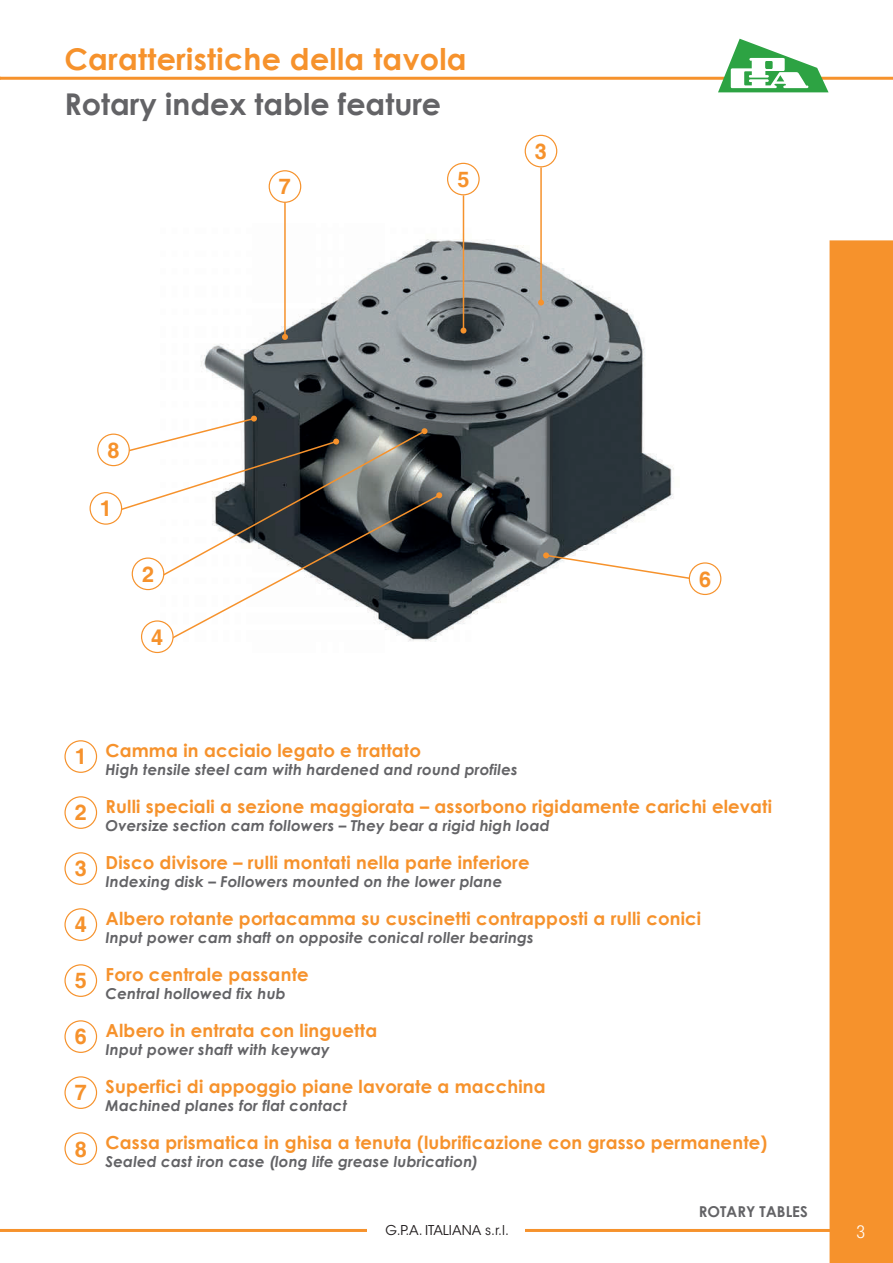
<style>
.page{position:relative;width:893px;height:1263px;background:#fff}
.page>*{position:absolute;margin:0;border:0;box-sizing:border-box;transform-origin:0 0}
.t1{font:30px/45px "Avant Garde Demi";letter-spacing:.01em;color:#f6922c}
.t2{font:700 21.6px "Helvetica";color:#f6922c}
.t3{font:18px "Avant Garde Demi";letter-spacing:.01em;color:#f6922c}
.t4{font:300 condensed 18px "Helvetica Neue LT Std";color:#fff}
.t5{font:italic 15px "Avant Garde Demi";letter-spacing:.01em;color:#636366}
.t6{font:15px "Avant Garde Demi";color:#636366}
.t7{font:13.5px "ITC Avant Garde Std";color:#231f20}
.s1{color:#636366}
</style>
<div class="page">
<hr style="left:0;top:1229px;width:893px;height:3px;background:#f6922c">
<svg style="left:829px;top:240px;width:64px;height:1023px;background:#f7a149"></svg>
<hr style="left:0;top:77px;width:893px;height:3px;background:#f6922c">
<img style="left:162px;top:223px;width:560px;height:430px">
<svg style="left:543px;top:552px;width:149px;height:28px"></svg>
<hr style="left:284px;top:202px;width:2px;height:135px;background:#f6922c">
<svg style="left:282px;top:334px;width:6px;height:6px"></svg>
<svg style="left:120px;top:416px;width:322px;height:227px"></svg>
<hr style="left:463px;top:195px;width:1px;height:136px;background:#f6922c">
<svg style="left:460px;top:328px;width:6px;height:6px"></svg>
<hr style="left:540px;top:167px;width:2px;height:136px;background:#f6922c">
<svg style="left:538px;top:300px;width:6px;height:6px"></svg>
<div style="left:90px;top:492px;width:32px;height:33px;border:1px solid #f6922c;border-radius:50%"></div>
<div style="left:98px;top:434px;width:31px;height:32px;background:#fff;border-radius:50%"></div>
<div style="left:97px;top:434px;width:33px;height:32px;border:1px solid #f6922c;border-radius:50%"></div>
<div style="left:132px;top:558px;width:32px;height:31px;background:#fff;border-radius:50%"></div>
<div style="left:132px;top:557px;width:32px;height:33px;border:1px solid #f6922c;border-radius:50%"></div>
<div style="left:142px;top:621px;width:31px;height:31px;background:#fff;border-radius:50%"></div>
<div style="left:141px;top:620px;width:33px;height:33px;border:1px solid #f6922c;border-radius:50%"></div>
<div style="left:689px;top:563px;width:32px;height:31px;background:#fff;border-radius:50%"></div>
<div style="left:689px;top:562px;width:32px;height:33px;border:1px solid #f6922c;border-radius:50%"></div>
<div style="left:525px;top:135px;width:32px;height:32px;border:1px solid #f6922c;border-radius:50%"></div>
<div style="left:447px;top:163px;width:33px;height:32px;border:1px solid #f6922c;border-radius:50%"></div>
<div style="left:269px;top:170px;width:32px;height:33px;border:1px solid #f6922c;border-radius:50%"></div>
<div style="left:64px;top:740px;width:33px;height:33px;border:1px solid #f6922c;border-radius:50%"></div>
<div style="left:64px;top:796px;width:33px;height:33px;border:1px solid #f6922c;border-radius:50%"></div>
<div style="left:64px;top:852px;width:33px;height:33px;border:1px solid #f6922c;border-radius:50%"></div>
<div style="left:64px;top:908px;width:33px;height:33px;border:1px solid #f6922c;border-radius:50%"></div>
<div style="left:64px;top:964px;width:33px;height:33px;border:1px solid #f6922c;border-radius:50%"></div>
<div style="left:64px;top:1020px;width:33px;height:33px;border:1px solid #f6922c;border-radius:50%"></div>
<div style="left:64px;top:1076px;width:33px;height:33px;border:1px solid #f6922c;border-radius:50%"></div>
<div style="left:64px;top:1132px;width:33px;height:33px;border:1px solid #f6922c;border-radius:50%"></div>
<div style="left:368px;top:1221px;width:157px;height:17px;background:#fff"></div>
<svg style="left:718px;top:39px;width:110px;height:53px"></svg>
<div style="left:765px;top:61px;width:8px;height:8px;background:#2da343"></div>
<p class="t1" style="left:64px;top:36px;width:404px">Caratteristiche della tavola<br><span class="s1">Rotary index table feature</span></p>
<p class="t2" style="left:279px;top:174px;width:14px">7</p>
<p class="t2" style="left:457px;top:166px;width:14px">5</p>
<p class="t2" style="left:535px;top:138px;width:14px">3</p>
<p class="t2" style="left:108px;top:437px;width:14px">8</p>
<p class="t2" style="left:100px;top:495px;width:14px">1</p>
<p class="t2" style="left:142px;top:561px;width:14px">2</p>
<p class="t2" style="left:151px;top:624px;width:14px">4</p>
<p class="t2" style="left:75px;top:744px;width:14px">1</p>
<p class="t3" style="left:106px;top:738px;width:317px">Camma in acciaio legato e trattato</p>
<p class="t5" style="left:106px;top:759px;width:414px">High tensile steel cam with hardened and round profiles</p>
<p class="t2" style="left:699px;top:566px;width:14px">6</p>
<p class="t2" style="left:75px;top:800px;width:14px">2</p>
<p class="t2" style="left:75px;top:856px;width:14px">3</p>
<p class="t2" style="left:75px;top:912px;width:14px">4</p>
<p class="t2" style="left:75px;top:968px;width:14px">5</p>
<p class="t2" style="left:75px;top:1024px;width:14px">6</p>
<p class="t2" style="left:75px;top:1080px;width:14px">7</p>
<p class="t2" style="left:75px;top:1136px;width:14px">8</p>
<p class="t3" style="left:106px;top:794px;width:668px">Rulli speciali a sezione maggiorata – assorbono rigidamente carichi elevati</p>
<p class="t5" style="left:106px;top:815px;width:445px">Oversize section cam followers – They bear a rigid high load</p>
<p class="t3" style="left:106px;top:850px;width:426px">Disco divisore – rulli montati nella parte inferiore</p>
<p class="t5" style="left:106px;top:871px;width:398px">Indexing disk – Followers mounted on the lower plane</p>
<p class="t3" style="left:106px;top:906px;width:597px">Albero rotante portacamma su cuscinetti contrapposti a rulli conici</p>
<p class="t5" style="left:106px;top:927px;width:430px">Input power cam shaft on opposite conical roller bearings</p>
<p class="t3" style="left:106px;top:962px;width:205px">Foro centrale passante</p>
<p class="t5" style="left:106px;top:983px;width:182px">Central hollowed fix hub</p>
<p class="t3" style="left:106px;top:1018px;width:273px">Albero in entrata con linguetta</p>
<p class="t5" style="left:106px;top:1039px;width:226px">Input power shaft with keyway</p>
<p class="t3" style="left:106px;top:1074px;width:442px">Superfici di appoggio piane lavorate a macchina</p>
<p class="t5" style="left:106px;top:1095px;width:243px">Machined planes for flat contact</p>
<p class="t3" style="left:106px;top:1130px;width:663px">Cassa prismatica in ghisa a tenuta (lubrificazione con grasso permanente)</p>
<p class="t5" style="left:106px;top:1151px;width:374px">Sealed cast iron case (long life grease lubrication)</p>
<p class="t6" style="left:699px;top:1202px;width:111px">ROTARY TABLES</p>
<p class="t7" style="left:386px;top:1222px;width:125px">G.P.A. ITALIANA s.r.l.</p>
<p class="t4" style="left:856px;top:1221px;width:10px">3</p>
</div>
